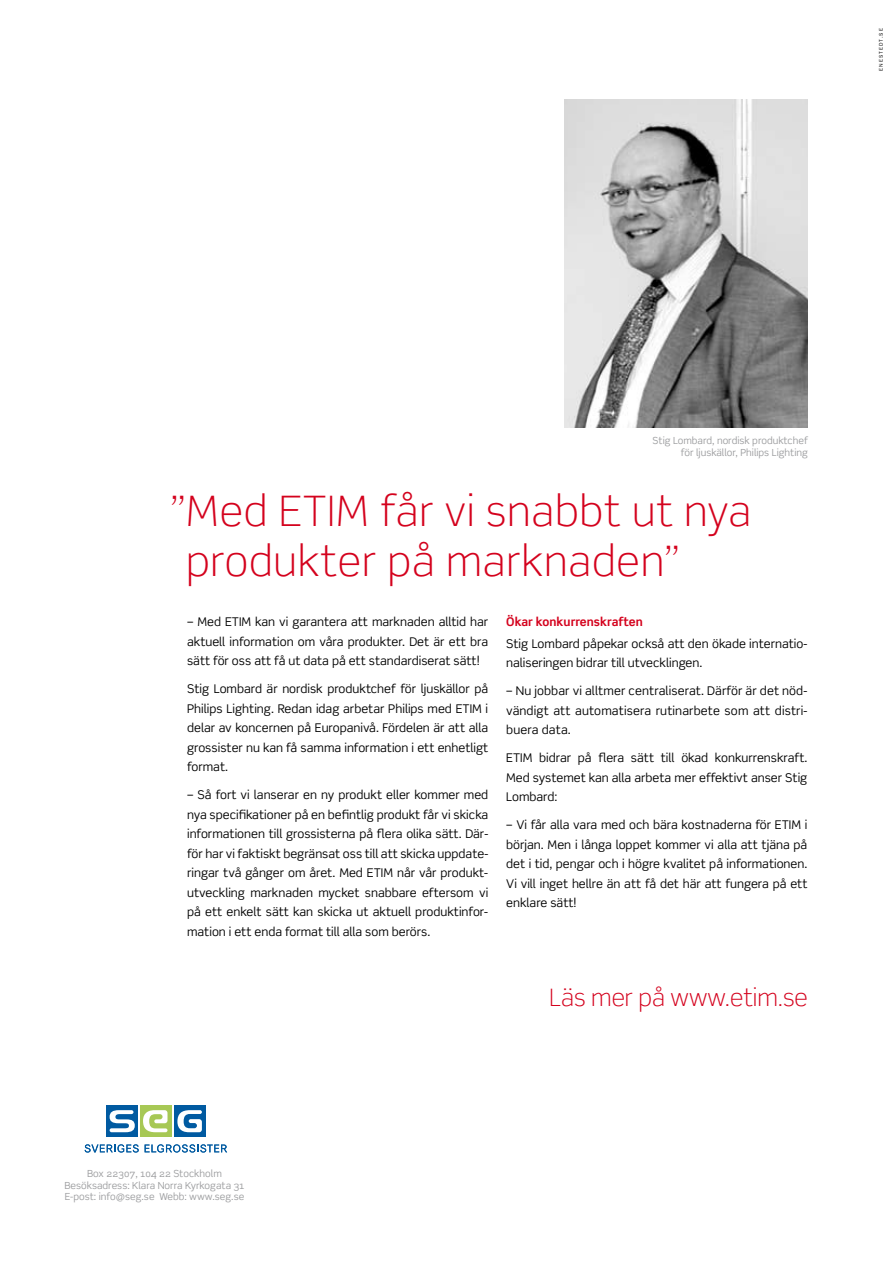
<style>
.page{position:relative;width:893px;height:1263px;background:#fff}
.page>*{position:absolute;margin:0;border:0;box-sizing:border-box;transform-origin:0 0}
.t1{font:300 42px/50.4px "Scene";letter-spacing:.02em;color:#d4021d}
.t2{font:300 24px "Scene";color:#d4021d}
.t3{font:12px/19.5px "Scene";color:#000;text-align:justify}
.t4{font:700 12px "Scene";color:#d4021d}
.t5{font:9.75px/11.7px "Scene";color:#9c9d9f;text-align:center}
.t6{font:5.25px "Franklin Gothic";letter-spacing:.2em;color:#000}
</style>
<div class="page">
<div style="left:106px;top:1105px;width:32px;height:32px;background:#005aa1"></div>
<div style="left:140px;top:1105px;width:32px;height:32px;background:#a7c855"></div>
<div style="left:174px;top:1105px;width:32px;height:32px;background:#005aa1"></div>
<svg style="left:143px;top:1110px;width:24px;height:22px"></svg>
<svg style="left:110px;top:1110px;width:25px;height:22px"></svg>
<svg style="left:177px;top:1110px;width:25px;height:22px"></svg>
<svg style="left:85px;top:1144px;width:54px;height:8px"></svg>
<svg style="left:145px;top:1144px;width:82px;height:8px"></svg>
<img style="left:564px;top:100px;width:243px;height:327px">
<p class="t6" style="left:878px;top:71px;width:44px;rotate:-90deg">enestedt.se</p>
<p class="t5" style="left:653px;top:435px;width:157px;text-align:right">Stig Lombard, nordisk produktchef för ljuskällor, Philips Lighting</p>
<h1 class="t1" style="left:186px;top:486px;width:567px;text-indent:-15px">”Med ETIM får vi snabbt ut nya produkter på marknaden”</h1>
<p class="t3" style="left:187px;top:612px;width:303px">– Med ETIM kan vi garantera att marknaden alltid har aktuell information om våra produkter. Det är ett bra sätt för oss att få ut data på ett standardiserat sätt!</p>
<p class="t3" style="left:187px;top:679px;width:303px">Stig Lombard är nordisk produktchef för ljuskällor på Philips Lighting. Redan idag arbetar Philips med ETIM i delar av koncernen på Europanivå. Fördelen är att alla grossister nu kan få samma information i ett enhetligt format.</p>
<p class="t3" style="left:187px;top:785px;width:303px">– Så fort vi lanserar en ny produkt eller kommer med nya specifikationer på en befintlig produkt får vi skicka informationen till grossisterna på flera olika sätt. Där&shy;för har vi faktiskt begränsat oss till att skicka uppdate&shy;ringar två gånger om året. Med ETIM når vår produkt&shy;utveckling marknaden mycket snabbare eftersom vi på ett enkelt sätt kan skicka ut aktuell produktinfor&shy;mation i ett enda format till alla som berörs.</p>
<p class="t4" style="left:506px;top:614px;width:138px">Ökar konkurrenskraften</p>
<p class="t3" style="left:506px;top:634px;width:303px">Stig Lombard påpekar också att den ökade internatio&shy;naliseringen bidrar till utvecklingen.</p>
<p class="t3" style="left:506px;top:681px;width:303px">– Nu jobbar vi alltmer centraliserat. Därför är det nöd&shy;vändigt att automatisera rutinarbete som att distri&shy;buera data.</p>
<p class="t3" style="left:506px;top:748px;width:303px">ETIM bidrar på flera sätt till ökad konkurrenskraft.<br>Med systemet kan alla arbeta mer effektivt anser Stig Lombard:</p>
<p class="t3" style="left:506px;top:815px;width:303px">– Vi får alla vara med och bära kostnaderna för ETIM i början. Men i långa loppet kommer vi alla att tjäna på det i tid, pengar och i högre kvalitet på informationen.<br>Vi vill inget hellre än att få det här att fungera på ett enklare sätt!</p>
<p class="t5" style="left:65px;top:1167px;width:181px">Box 22307, 104 22 Stockholm<br>Besöksadress: Klara Norra Kyrkogata 31<br>E-post: info@seg.se Webb: www.seg.se</p>
<h2 class="t2" style="left:550px;top:982px;width:260px">Läs mer på www.etim.se</h2>
</div>
